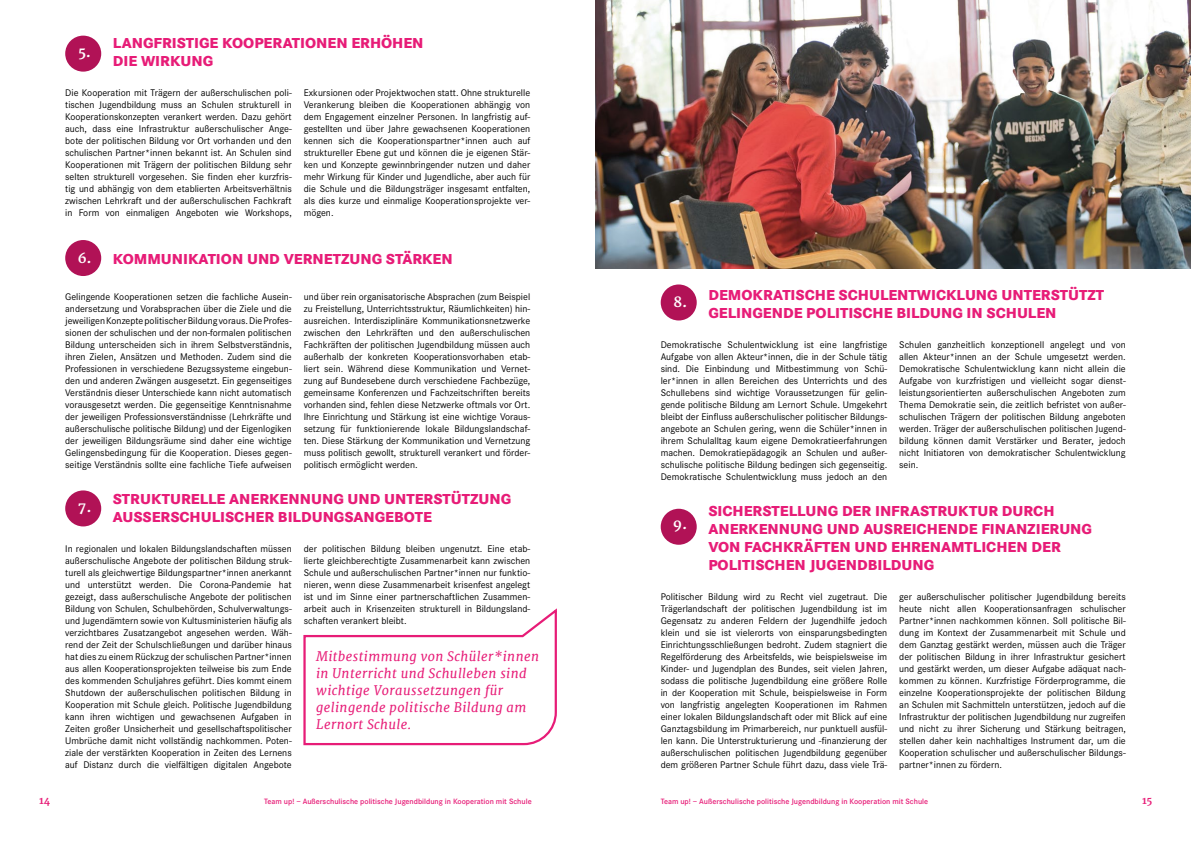
<style>
.page{position:relative;width:1191px;height:842px;background:#fff}
.page>*{position:absolute;margin:0;border:0;box-sizing:border-box;transform-origin:0 0}
.t1{font:800 15px/18px "Corporate S";color:#e71c77}
.t2{font:700 14px "Merriweather";color:#fff}
.t3{font:italic 13px/17px "Merriweather";letter-spacing:.03em;color:#e71c77}
.t4{font:10px/12px "Corporate S";color:#000;text-align:justify}
.t5{font:700 10px "Merriweather";color:#e71c77}
.t6{font:600 8px "Corporate S";color:#e71c77}
</style>
<div class="page">
<div style="left:65px;top:36px;width:36px;height:36px;background:#b11256;border-radius:50%"></div>
<div style="left:65px;top:240px;width:36px;height:36px;background:#b11256;border-radius:50%"></div>
<div style="left:65px;top:490px;width:36px;height:36px;background:#b11256;border-radius:50%"></div>
<svg style="left:303px;top:608px;width:254px;height:138px"></svg>
<img style="left:595px;top:0;width:596px;height:268px">
<div style="left:660px;top:509px;width:36px;height:36px;background:#b11256;border-radius:50%"></div>
<div style="left:660px;top:284px;width:36px;height:36px;background:#b11256;border-radius:50%"></div>
<h2 class="t2" style="left:78px;top:44px;width:14px">5.</h2>
<h1 class="t1" style="left:113px;top:34px;width:312px">LANGFRISTIGE KOOPERATIONEN ERHÖHEN<br>DIE WIRKUNG</h1>
<p class="t4" style="left:65px;top:87px;width:228px">Die Kooperation mit Trägern der außerschulischen poli&shy;tischen Jugendbildung muss an Schulen strukturell in Kooperationskonzepten verankert werden. Dazu gehört auch, dass eine Infrastruktur außerschulischer Ange&shy;bote der politischen Bildung vor Ort vorhanden und den schulischen Partner*innen bekannt ist. An Schulen sind Kooperationen mit Trägern der politischen Bildung sehr selten strukturell vorgesehen. Sie finden eher kurzfris&shy;tig und abhängig von dem etablierten Arbeitsverhältnis zwischen Lehrkraft und der außerschulischen Fachkraft in Form von einmaligen Angeboten wie Workshops,</p>
<p class="t4" style="left:304px;top:87px;width:228px">Exkursionen oder Projektwochen statt. Ohne strukturelle Verankerung bleiben die Kooperationen abhängig von dem Engagement einzelner Personen. In langfristig auf&shy;gestellten und über Jahre gewachsenen Kooperationen kennen sich die Kooperationspartner*innen auch auf struktureller Ebene gut und können die je eigenen Stär&shy;ken und Konzepte gewinnbringender nutzen und daher mehr Wirkung für Kinder und Jugendliche, aber auch für die Schule und die Bildungsträger insgesamt entfalten, als dies kurze und einmalige Kooperationsprojekte ver&shy;mögen.</p>
<h2 class="t2" style="left:78px;top:250px;width:16px">6.</h2>
<h1 class="t1" style="left:113px;top:250px;width:341px">KOMMUNIKATION UND VERNETZUNG STÄRKEN</h1>
<p class="t4" style="left:65px;top:291px;width:228px">Gelingende Kooperationen setzen die fachliche Ausein&shy;andersetzung und Vorabsprachen über die Ziele und die jeweiligen Konzepte politischer Bildung voraus. Die Profes&shy;sionen der schulischen und der non-formalen politischen Bildung unterscheiden sich in ihrem Selbstverständnis, ihren Zielen, Ansätzen und Methoden. Zudem sind die Professionen in verschiedene Bezugssysteme eingebun&shy;den und anderen Zwängen ausgesetzt. Ein gegenseitiges Verständnis dieser Unterschiede kann nicht automatisch vorausgesetzt werden. Die gegenseitige Kenntnisnahme der jeweiligen Professionsverständnisse (Lehrkräfte und außerschulische politische Bildung) und der Eigenlogiken der jeweiligen Bildungsräume sind daher eine wichtige Gelingensbedingung für die Kooperation. Dieses gegen&shy;seitige Verständnis sollte eine fachliche Tiefe aufweisen</p>
<p class="t4" style="left:304px;top:291px;width:228px">und über rein organisatorische Absprachen (zum Beispiel zu Freistellung, Unterrichtsstruktur, Räumlichkeiten) hin&shy;ausreichen. Interdisziplinäre Kommunikationsnetzwerke zwischen den Lehrkräften und den außerschulischen Fachkräften der politischen Jugendbildung müssen auch außerhalb der konkreten Kooperationsvorhaben etab&shy;liert sein. Während diese Kommunikation und Vernet&shy;zung auf Bundesebene durch verschiedene Fachbezüge, gemeinsame Konferenzen und Fachzeitschriften bereits vorhanden sind, fehlen diese Netzwerke oftmals vor Ort.<br>Ihre Einrichtung und Stärkung ist eine wichtige Voraus&shy;setzung für funktionierende lokale Bildungslandschaf&shy;ten. Diese Stärkung der Kommunikation und Vernetzung muss politisch gewollt, strukturell verankert und förder&shy;politisch ermöglicht werden.</p>
<h1 class="t1" style="left:113px;top:490px;width:400px">STRUKTURELLE ANERKENNUNG UND UNTERSTÜTZUNG<br>AUSSERSCHULISCHER BILDUNGSANGEBOTE</h1>
<p class="t4" style="left:65px;top:543px;width:228px">In regionalen und lokalen Bildungslandschaften müssen außerschulische Angebote der politischen Bildung struk&shy;turell als gleichwertige Bildungspartner*innen anerkannt und unterstützt werden. Die Corona-Pandemie hat gezeigt, dass außerschulische Angebote der politischen Bildung von Schulen, Schulbehörden, Schulverwaltungs&shy;und Jugendämtern sowie von Kultusministerien häufig als verzichtbares Zusatzangebot angesehen werden. Wäh&shy;rend der Zeit der Schulschließungen und darüber hinaus hat dies zu einem Rückzug der schulischen Partner*innen aus allen Kooperationsprojekten teilweise bis zum Ende des kommenden Schuljahres geführt. Dies kommt einem Shutdown der außerschulischen politischen Bildung in Kooperation mit Schule gleich. Politische Jugendbildung kann ihren wichtigen und gewachsenen Aufgaben in Zeiten großer Unsicherheit und gesellschaftspolitischer Umbrüche damit nicht vollständig nachkommen. Poten&shy;ziale der verstärkten Kooperation in Zeiten des Lernens auf Distanz durch die vielfältigen digitalen Angebote</p>
<p class="t4" style="left:304px;top:543px;width:228px">der politischen Bildung bleiben ungenutzt. Eine etab&shy;lierte gleichberechtigte Zusammenarbeit kann zwischen Schule und außerschulischen Partner*innen nur funktio&shy;nieren, wenn diese Zusammenarbeit krisenfest angelegt ist und im Sinne einer partnerschaftlichen Zusammen&shy;arbeit auch in Krisenzeiten strukturell in Bildungsland&shy;schaften verankert bleibt.</p>
<h2 class="t2" style="left:78px;top:499px;width:15px">7.</h2>
<h3 class="t3" style="left:316px;top:648px;width:224px">Mitbestimmung von Schüler*innen in Unterricht und Schulleben sind wichtige Voraussetzungen für gelingende politische Bildung am<br>Lernort Schule.</h3>
<h2 class="t2" style="left:673px;top:293px;width:15px">8.</h2>
<h1 class="t1" style="left:708px;top:286px;width:397px">DEMOKRATISCHE SCHULENTWICKLUNG UNTERSTÜTZT<br>GELINGENDE POLITISCHE BILDUNG IN SCHULEN</h1>
<p class="t4" style="left:660px;top:339px;width:228px">Demokratische Schulentwicklung ist eine langfristige Aufgabe von allen Akteur*innen, die in der Schule tätig sind. Die Einbindung und Mitbestimmung von Schü&shy;ler*innen in allen Bereichen des Unterrichts und des Schullebens sind wichtige Voraussetzungen für gelin&shy;gende politische Bildung am Lernort Schule. Umgekehrt bleibt der Einfluss außerschulischer politischer Bildungs&shy;angebote an Schulen gering, wenn die Schüler*innen in ihrem Schulalltag kaum eigene Demokratieerfahrungen machen. Demokratiepädagogik an Schulen und außer&shy;schulische politische Bildung bedingen sich gegenseitig.<br>Demokratische Schulentwicklung muss jedoch an den</p>
<p class="t4" style="left:899px;top:339px;width:228px">Schulen ganzheitlich konzeptionell angelegt und von allen Akteur*innen an der Schule umgesetzt werden.<br>Demokratische Schulentwicklung kann nicht allein die Aufgabe von kurzfristigen und vielleicht sogar dienst&shy;leistungsorientierten außerschulischen Angeboten zum Thema Demokratie sein, die zeitlich befristet von außer&shy;schulischen Trägern der politischen Bildung angeboten werden. Träger der außerschulischen politischen Jugend&shy;bildung können damit Verstärker und Berater, jedoch nicht Initiatoren von demokratischer Schulentwicklung sein.</p>
<h2 class="t2" style="left:673px;top:516px;width:16px">9.</h2>
<h1 class="t1" style="left:708px;top:502px;width:385px">SICHERSTELLUNG DER INFRASTRUKTUR DURCH ANERKENNUNG UND AUSREICHENDE FINANZIERUNG VON FACHKRÄFTEN UND EHRENAMTLICHEN DER POLITISCHEN JUGENDBILDUNG</h1>
<p class="t4" style="left:660px;top:591px;width:228px">Politischer Bildung wird zu Recht viel zugetraut. Die Trägerlandschaft der politischen Jugendbildung ist im Gegensatz zu anderen Feldern der Jugendhilfe jedoch klein und sie ist vielerorts von einsparungsbedingten Einrichtungsschließungen bedroht. Zudem stagniert die Regelförderung des Arbeitsfelds, wie beispielsweise im Kinder- und Jugendplan des Bundes, seit vielen Jahren, sodass die politische Jugendbildung eine größere Rolle in der Kooperation mit Schule, beispielsweise in Form von langfristig angelegten Kooperationen im Rahmen einer lokalen Bildungslandschaft oder mit Blick auf eine Ganztagsbildung im Primarbereich, nur punktuell ausfül&shy;len kann. Die Unterstrukturierung und -finanzierung der außerschulischen politischen Jugendbildung gegenüber dem größeren Partner Schule führt dazu, dass viele Trä-</p>
<p class="t4" style="left:899px;top:591px;width:228px">ger außerschulischer politischer Jugendbildung bereits heute nicht allen Kooperationsanfragen schulischer Partner*innen nachkommen können. Soll politische Bil&shy;dung im Kontext der Zusammenarbeit mit Schule und dem Ganztag gestärkt werden, müssen auch die Träger der politischen Bildung in ihrer Infrastruktur gesichert und gestärkt werden, um dieser Aufgabe adäquat nach&shy;kommen zu können. Kurzfristige Förderprogramme, die einzelne Kooperationsprojekte der politischen Bildung an Schulen mit Sachmitteln unterstützen, jedoch auf die Infrastruktur der politischen Jugendbildung nur zugreifen und nicht zu ihrer Sicherung und Stärkung beitragen, stellen daher kein nachhaltiges Instrument dar, um die Kooperation schulischer und außerschulischer Bildungs&shy;partner*innen zu fördern.</p>
<p class="t5" style="left:39px;top:795px;width:12px">14</p>
<p class="t6" style="left:264px;top:796px;width:269px">Team up! – Außerschulische politische Jugendbildung in Kooperation mit Schule</p>
<p class="t6" style="left:660px;top:796px;width:269px">Team up! – Außerschulische politische Jugendbildung in Kooperation mit Schule</p>
<p class="t5" style="left:1142px;top:795px;width:12px">15</p>
</div>
